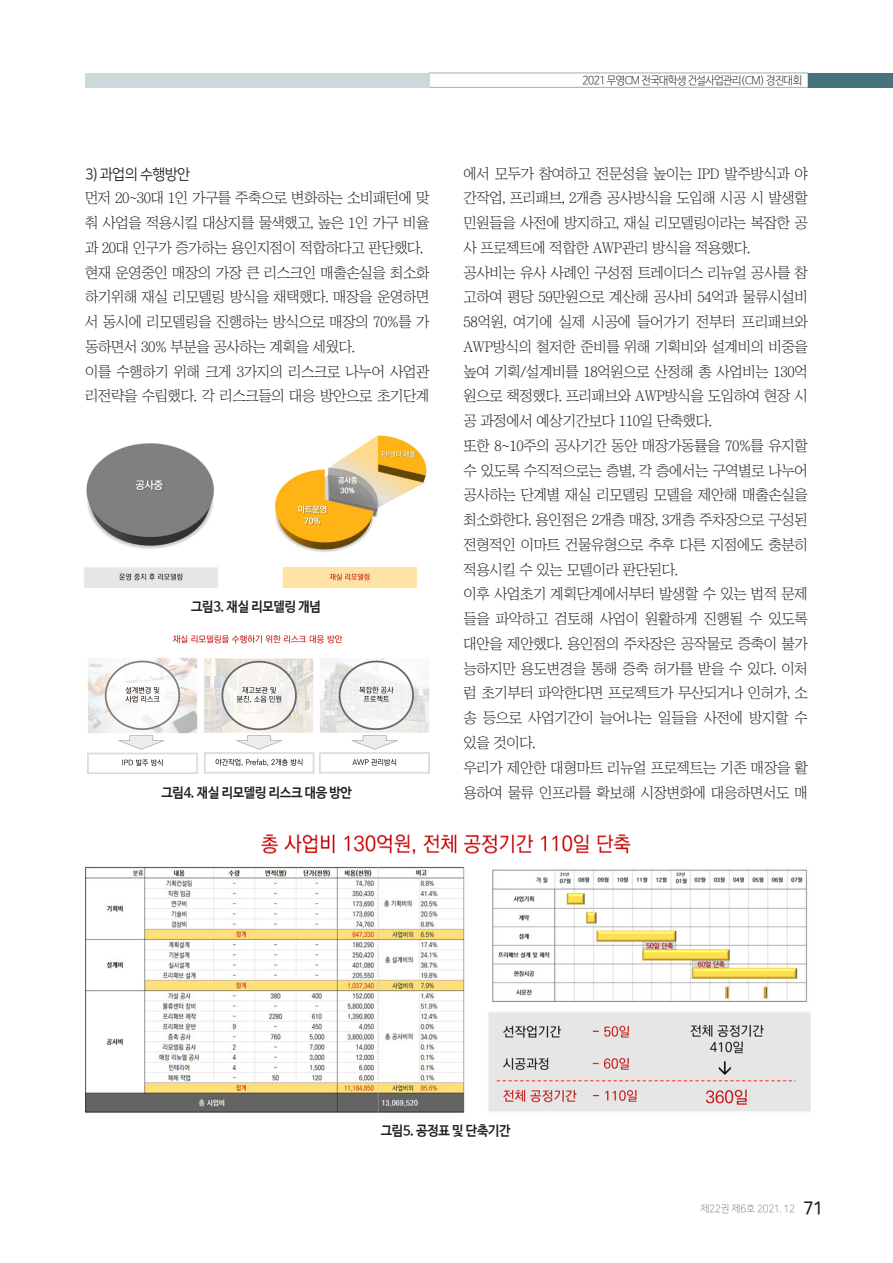
<style>
.page{position:relative;width:893px;height:1263px;background:#fff}
.page>*{position:absolute;margin:0;border:0;box-sizing:border-box;transform-origin:0 0}
.t1{font:15px "Nanum Square R";letter-spacing:-.04em;color:#231f20;scale:.95 1}
.t2{font:14.7px/24.8px "Chosunilbo NM";letter-spacing:-.025em;color:#231f20}
.t3{font:700 13.5px "Nanum Barun Gothic";letter-spacing:-.025em;color:#231f20;scale:.95 1}
.t4{font:300 11.25px "Nanum Barun Gothic";letter-spacing:-.045em;color:#231f20;scale:.93 1}
.t5{font:10.5px "Nanum Square L";letter-spacing:-.025em;color:#6c6d70;scale:.95 1}
.s1{font-family:"Nanum Square B";font-size:18px;color:#231f20}
</style>
<div class="page">
<div style="left:429px;top:73px;width:379px;height:15px;border:1px solid #97b4b6"></div>
<div style="left:808px;top:73px;width:85px;height:15px;background:#47747b"></div>
<div style="left:85px;top:73px;width:345px;height:15px;background:#cbd9da"></div>
<img style="left:84px;top:435px;width:343px;height:152px">
<img style="left:88px;top:635px;width:341px;height:139px">
<img style="left:261px;top:834px;width:370px;height:21px">
<img style="left:85px;top:866px;width:725px;height:247px">
<p class="t1" style="left:85px;top:166px;width:112px">3) 과업의 수행방안</p>
<p class="t2" style="left:85px;top:186px;width:346px">먼저 20~30대 1인 가구를 주축으로 변화하는 소비패턴에 맞 춰 사업을 적용시킬 대상지를 물색했고, 높은 1인 가구 비율 과 20대 인구가 증가하는 용인지점이 적합하다고 판단했다. 현재 운영중인 매장의 가장 큰 리스크인 매출손실을 최소화 하기위해 재실 리모델링 방식을 채택했다. 매장을 운영하면 서 동시에 리모델링을 진행하는 방식으로 매장의 70%를 가 동하면서 30% 부분을 공사하는 계획을 세웠다.<br>이를 수행하기 위해 크게 3가지의 리스크로 나누어 사업관 리전략을 수립했다. 각 리스크들의 대응 방안으로 초기단계</p>
<p class="t3" style="left:191px;top:599px;width:138px">그림3. 재실 리모델링 개념</p>
<p class="t3" style="left:162px;top:786px;width:202px">그림4. 재실 리모델링 리스크 대응 방안</p>
<p class="t4" style="left:583px;top:74px;width:238px">2021 무영CM 전국대학생 건설사업관리(CM) 경진대회</p>
<p class="t2" style="left:463px;top:161px;width:346px">에서 모두가 참여하고 전문성을 높이는 IPD 발주방식과 야 간작업, 프리패브, 2개층 공사방식을 도입해 시공 시 발생할 민원들을 사전에 방지하고, 재실 리모델링이라는 복잡한 공 사 프로젝트에 적합한 AWP관리 방식을 적용했다.<br>공사비는 유사 사례인 구성점 트레이더스 리뉴얼 공사를 참 고하여 평당 59만원으로 계산해 공사비 54억과 물류시설비<br>58억원, 여기에 실제 시공에 들어가기 전부터 프리패브와<br>AWP방식의 철저한 준비를 위해 기획비와 설계비의 비중을 높여 기획/설계비를 18억원으로 산정해 총 사업비는 130억 원으로 책정했다. 프리패브와 AWP방식을 도입하여 현장 시 공 과정에서 예상기간보다 110일 단축했다.<br>또한 8~10주의 공사기간 동안 매장가동률을 70%를 유지할 수 있도록 수직적으로는 층별, 각 층에서는 구역별로 나누어 공사하는 단계별 재실 리모델링 모델을 제안해 매출손실을 최소화한다. 용인점은 2개층 매장, 3개층 주차장으로 구성된 전형적인 이마트 건물유형으로 추후 다른 지점에도 충분히 적용시킬 수 있는 모델이라 판단된다.<br>이후 사업초기 계획단계에서부터 발생할 수 있는 법적 문제 들을 파악하고 검토해 사업이 원활하게 진행될 수 있도록 대안을 제안했다. 용인점의 주차장은 공작물로 증축이 불가 능하지만 용도변경을 통해 증축 허가를 받을 수 있다. 이처 럼 초기부터 파악한다면 프로젝트가 무산되거나 인허가, 소 송 등으로 사업기간이 늘어나는 일들을 사전에 방지할 수 있을 것이다.<br>우리가 제안한 대형마트 리뉴얼 프로젝트는 기존 매장을 활 용하여 물류 인프라를 확보해 시장변화에 대응하면서도 매</p>
<p class="t3" style="left:381px;top:1124px;width:138px">그림5. 공정표 및 단축기간</p>
<p class="t5" style="left:700px;top:1203px;width:130px">제22권 제6호 2021. 12 <span class="s1">71</span></p>
</div>
